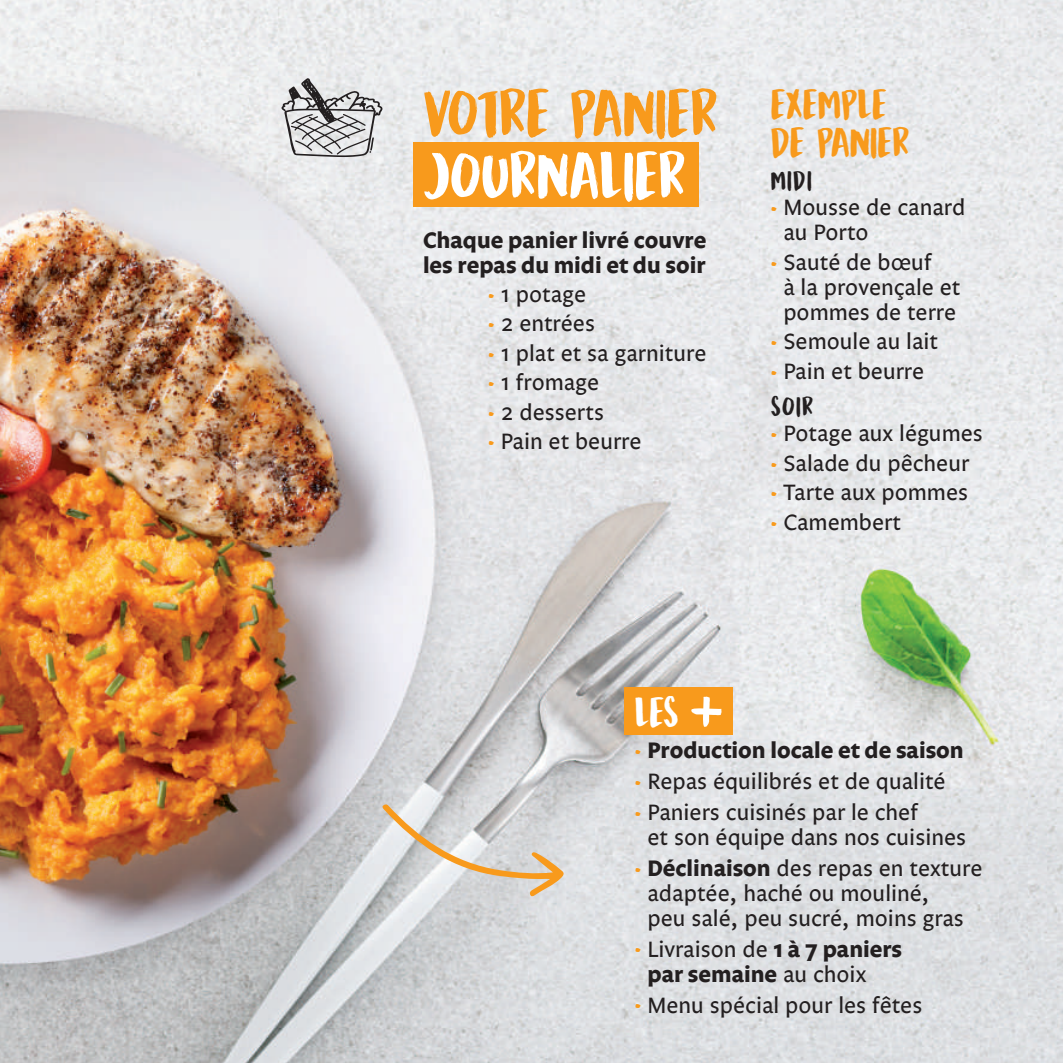
<style>
.page{position:relative;width:1063px;height:1063px;background:#fff}
.page>*{position:absolute;margin:0;border:0;box-sizing:border-box;transform-origin:0 0}
.t1{font:66.75px "DK Mandarin Whispers";color:#f89a1c}
.t2{font:66.75px "DK Mandarin Whispers";color:#fff}
.t3{font:41.75px/38.5px "DK Mandarin Whispers";color:#f89a1c}
.t4{font:41.75px "DK Mandarin Whispers";color:#fff}
.t5{font:27px "DK Mandarin Whispers";letter-spacing:.05em;color:#231f20}
.t6{font:23px/29.5px "Legato OT";color:#231f20}
.t7{font:700 23px/25px "Legato OT";color:#231f20}
.s1{font-weight:700}
.s2{font-weight:400}
</style>
<div class="page">
<img style="left:0;top:0;width:1063px;height:1063px">
<div style="left:413px;top:142px;width:286px;height:65px;background:#f89a1c"></div>
<svg style="left:382px;top:804px;width:183px;height:93px;background:#d8d1c7"></svg>
<div style="left:625px;top:687px;width:108px;height:48px;background:#f89a1c"></div>
<svg style="left:691px;top:696px;width:31px;height:31px"></svg>
<svg style="left:281px;top:78px;width:102px;height:79px;background:#bababb"></svg>
<h1 class="t1" style="left:423px;top:74px;width:296px">VOTRE PANIER</h1>
<h1 class="t2" style="left:423px;top:136px;width:264px">JOURNALIER</h1>
<p class="t7" style="left:423px;top:228px;width:285px">Chaque panier livré couvre les repas du midi et du soir</p>
<p class="t6" style="left:488px;top:281px;width:220px"><sup>.</sup> 1 potage<br><sup>.</sup> 2 entrées<br><sup>.</sup> 1 plat et sa garniture <sup>.</sup> 1 fromage<br><sup>.</sup> 2 desserts<br><sup>.</sup> Pain et beurre</p>
<h2 class="t3" style="left:771px;top:84px;width:140px">EXEMPLE<br>DE PANIER</h2>
<p class="t5" style="left:771px;top:165px;width:43px">MIDI</p>
<p class="t6" style="left:783px;top:196px;width:184px;line-height:25px;text-indent:-13px"><sup>.</sup> Mousse de canard au Porto</p>
<p class="t6" style="left:783px;top:251px;width:179px;line-height:25px;text-indent:-13px"><sup>.</sup> Sauté de bœuf<br>à la provençale et pommes de terre</p>
<p class="t6" style="left:771px;top:328px;width:169px"><sup>.</sup> Semoule au lait <sup>.</sup> Pain et beurre</p>
<p class="t5" style="left:771px;top:391px;width:44px">SOIR</p>
<p class="t6" style="left:771px;top:420px;width:214px"><sup>.</sup> Potage aux légumes <sup>.</sup> Salade du pêcheur<br><sup>.</sup> Tarte aux pommes<br><sup>.</sup> Camembert</p>
<h2 class="t4" style="left:635px;top:688px;width:45px">LES</h2>
<p class="t6" style="left:635px;top:736px;width:330px;line-height:31px"><sup>.</sup> <span class="s1">Production locale et de saison </span><sup>.</sup> Repas équilibrés et de qualité<br><sup>.</sup> Paniers cuisinés par le chef</p>
<p class="t6" style="left:635px;top:823px;width:349px;line-height:31px;text-align:center">et son équipe dans nos cuisines<br><sup>.</sup> <span class="s1">Déclinaison</span> des repas en texture</p>
<p class="t6" style="left:648px;top:882px;width:318px;line-height:25px">adaptée, haché ou mouliné, peu salé, peu sucré, moins gras</p>
<p class="t7" style="left:648px;top:937px;width:256px;text-indent:-13px"><sup>.</sup> <span class="s2">Livraison de</span> 1 à 7 paniers par semaine <span class="s2">au choix</span></p>
<p class="t6" style="left:635px;top:991px;width:289px"><sup>.</sup> Menu spécial pour les fêtes</p>
</div>
